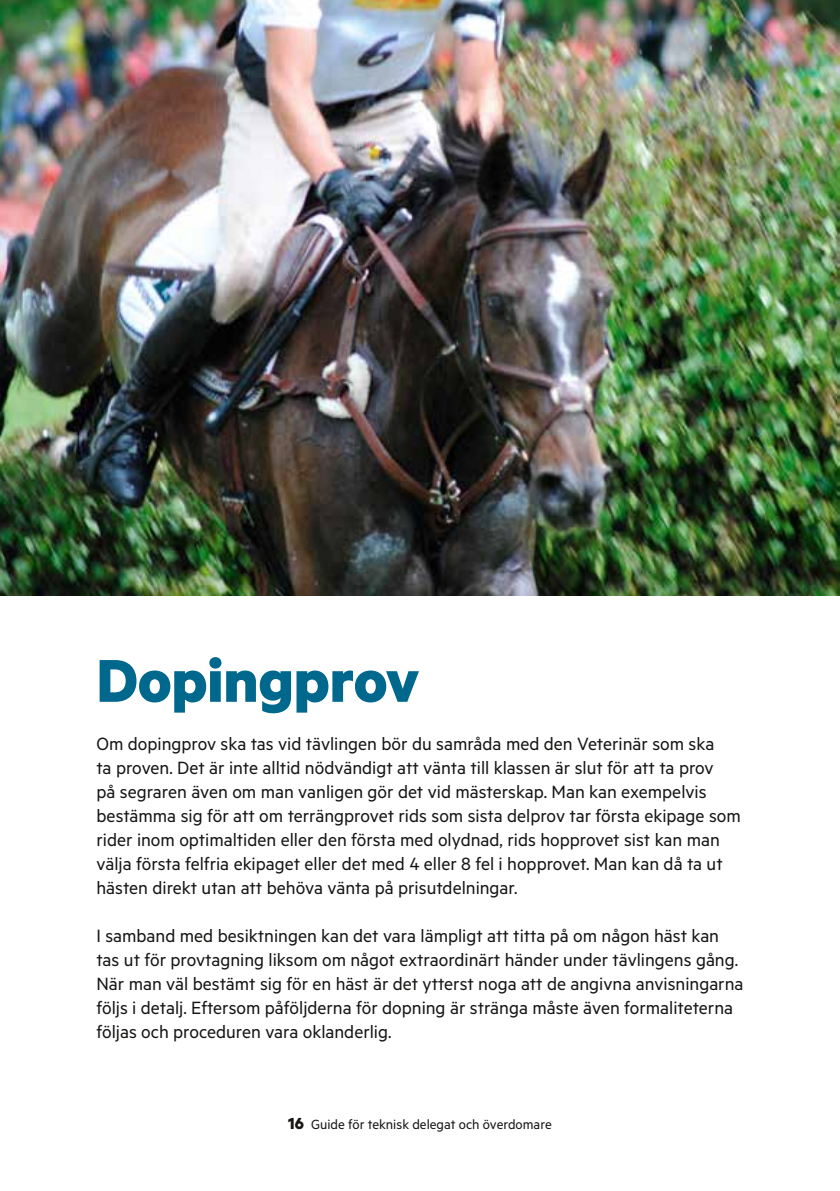
<style>
.page{position:relative;width:840px;height:1191px;background:#fff}
.page>*{position:absolute;margin:0;border:0;box-sizing:border-box;transform-origin:0 0}
.t1{font:700 68px "Metric";letter-spacing:-.005em;color:#00678d}
.t2{font:20px/24px "Metric";color:#161514}
.t3{font:15px "Metric";color:#161514}
.s1{font-weight:700;font-size:18px}
</style>
<div class="page">
<img style="left:0;top:0;width:839px;height:595px">
<h1 class="t1" style="left:96px;top:639px;width:324px">Dopingprov</h1>
<p class="t2" style="left:96px;top:731px;width:645px">Om dopingprov ska tas vid tävlingen bör du samråda med den Veterinär som ska<br>ta proven. Det är inte alltid nödvändigt att vänta till klassen är slut för att ta prov<br>på segraren även om man vanligen gör det vid mästerskap. Man kan exempelvis bestämma sig för att om terrängprovet rids som sista delprov tar första ekipage som rider inom optimaltiden eller den första med olydnad, rids hopprovet sist kan man välja första felfria ekipaget eller det med 4 eller 8 fel i hopprovet. Man kan då ta ut hästen direkt utan att behöva vänta på prisutdelningar.</p>
<p class="t2" style="left:96px;top:923px;width:648px">I samband med besiktningen kan det vara lämpligt att titta på om någon häst kan tas ut för provtagning liksom om något extraordinärt händer under tävlingens gång.<br>När man väl bestämt sig för en häst är det ytterst noga att de angivna anvisningarna följs i detalj. Eftersom påföljderna för dopning är stränga måste även formaliteterna följas och proceduren vara oklanderlig.</p>
<p class="t3" style="left:288px;top:1116px;width:265px"><span class="s1">16</span> Guide för teknisk delegat och överdomare</p>
</div>
